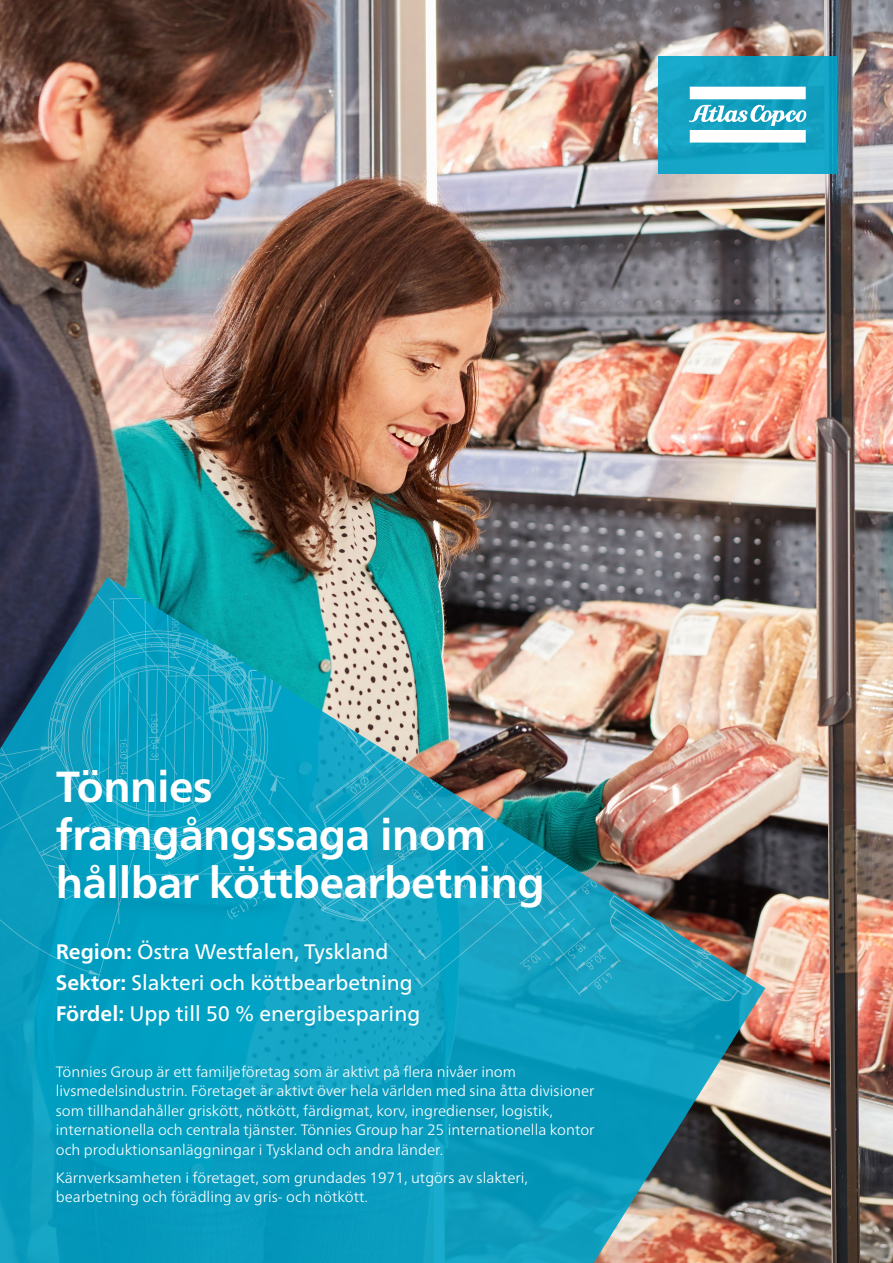
<style>
.page{position:relative;width:893px;height:1263px;background:#fff}
.page>*{position:absolute;margin:0;border:0;box-sizing:border-box;transform-origin:0 0}
.t1{font:700 43.5px/48px "Neue Frutiger World";letter-spacing:-.01em;color:#fff}
.t2{font:21px/30.8px "Neue Frutiger World";color:#fff}
.t3{font:300 15px/19.5px "Neue Frutiger World";color:#fff}
.s1{font-weight:700}
</style>
<div class="page">
<img style="left:0;top:0;width:893px;height:1263px">
<svg style="left:658px;top:56px;width:179px;height:117px;background:#13a2c2"></svg>
<svg style="left:690px;top:87px;width:116px;height:12px"></svg>
<svg style="left:689px;top:105px;width:118px;height:38px"></svg>
<img style="left:0;top:577px;width:765px;height:686px">
<svg style="left:0;top:578px;width:399px;height:403px;background:#3ca4b3"></svg>
<svg style="left:0;top:600px;width:282px;height:251px;background:#1391ad"></svg>
<img style="left:145px;top:725px;width:607px;height:276px">
<img style="left:151px;top:617px;width:28px;height:105px">
<img style="left:236px;top:676px;width:4px;height:95px">
<img style="left:120px;top:738px;width:7px;height:15px">
<h1 class="t1" style="left:56px;top:762px;width:491px">Tönnies<br>framgångssaga inom hållbar köttbearbetning</h1>
<h2 class="t2" style="left:56px;top:937px;width:366px"><span class="s1">Region:</span> Östra Westfalen, Tyskland<br><span class="s1">Sektor:</span> Slakteri och köttbearbetning<br><span class="s1">Fördel:</span> Upp till 50 % energibesparing</h2>
<p class="t3" style="left:56px;top:1062px;width:540px">Tönnies Group är ett familjeföretag som är aktivt på flera nivåer inom livsmedelsindustrin. Företaget är aktivt över hela världen med sina åtta divisioner som tillhandahåller griskött, nötkött, färdigmat, korv, ingredienser, logistik, internationella och centrala tjänster. Tönnies Group har 25 internationella kontor och produktionsanläggningar i Tyskland och andra länder.</p>
<p class="t3" style="left:56px;top:1168px;width:474px">Kärnverksamheten i företaget, som grundades 1971, utgörs av slakteri, bearbetning och förädling av gris- och nötkött.</p>
</div>
